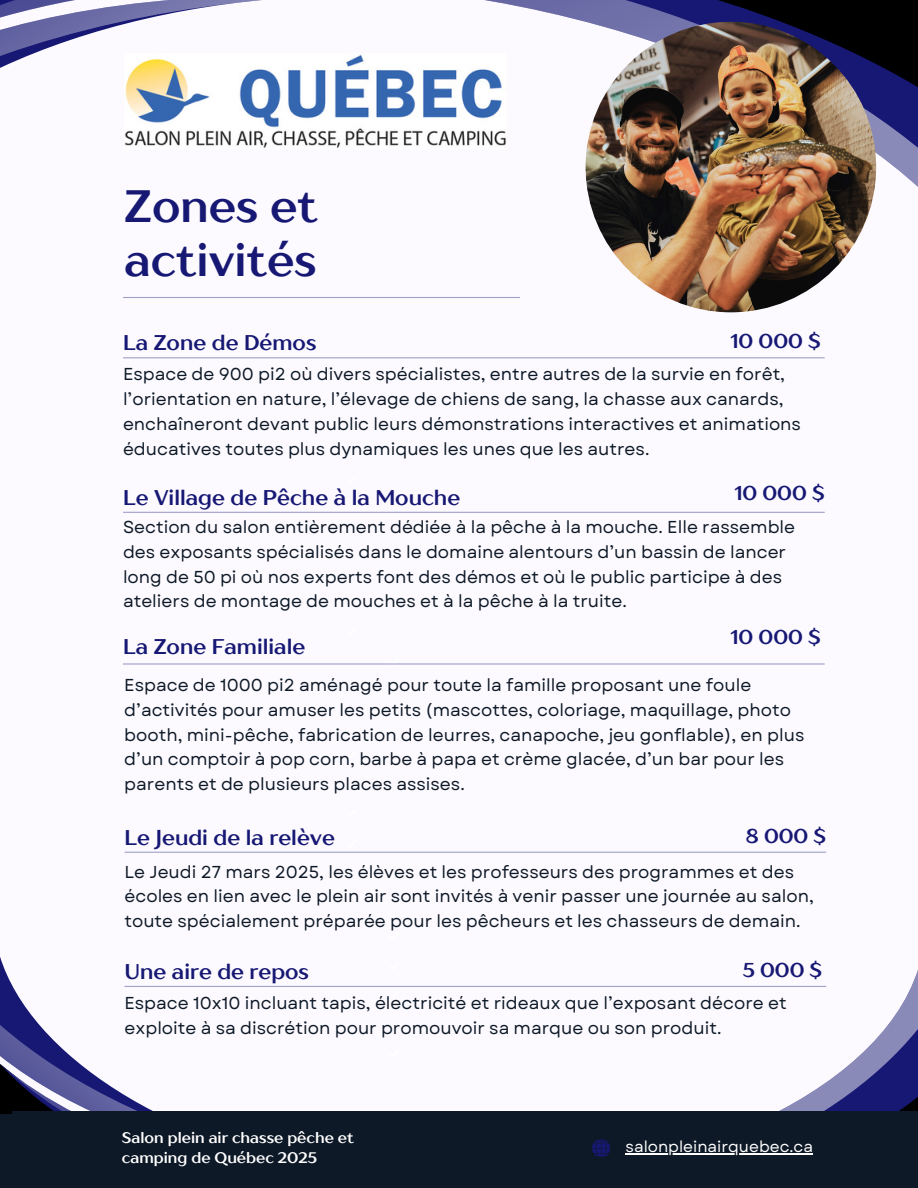
<style>
.page{position:relative;width:918px;height:1188px;background:#fcfaff}
.page>*{position:absolute;margin:0;border:0;box-sizing:border-box;transform-origin:0 0}
.t1{font:700 45.15px/54px "TT Drugs";color:#171874}
.t2{font:700 21.3px "TT Drugs";color:#171874}
.t3{font:700 19.95px "TT Drugs";color:#171874}
.t4{font:700 19.8px "TT Drugs";color:#fff}
.t5{font:17.25px/24.8px "Garet";color:#0e1927}
.t6{font:15.6px "Garet";color:#fff}
.t7{font:700 15.3px/20.2px "TT Drugs";color:#fff}
</style>
<div class="page">
<svg style="left:344px;top:970px;width:574px;height:141px"></svg>
<svg style="left:0;top:957px;width:344px;height:68px"></svg>
<svg style="left:0;top:1025px;width:153px;height:89px"></svg>
<svg style="left:389px;top:990px;width:10px;height:9px"></svg>
<svg style="left:389px;top:1020px;width:10px;height:9px"></svg>
<svg style="left:389px;top:1049px;width:10px;height:9px"></svg>
<div style="left:12px;top:1111px;width:906px;height:77px;background:#0e1927"></div>
<svg style="left:123px;top:0;width:795px;height:313px"></svg>
<svg style="left:123px;top:0;width:169px;height:280px"></svg>
<svg style="left:0;top:0;width:289px;height:191px"></svg>
<img style="left:586px;top:22px;width:290px;height:290px;border-radius:50%">
<img style="left:124px;top:54px;width:383px;height:95px">
<hr style="left:123px;top:357px;width:702px;height:1px;background:#171874">
<hr style="left:123px;top:512px;width:702px;height:1px;background:#171874">
<hr style="left:123px;top:663px;width:702px;height:2px;background:#171874">
<div style="left:0;top:1114px;width:918px;height:74px;background:#0e1927"></div>
<svg style="left:592px;top:1139px;width:221px;height:18px"></svg>
<hr style="left:626px;top:1153px;width:187px;height:1px;background:#fff">
<hr style="left:124px;top:852px;width:702px;height:1px;background:#171874">
<hr style="left:124px;top:986px;width:702px;height:1px;background:#171874">
<h3 class="t1" style="left:124px;top:178px;width:195px">Zones et activités</h3>
<h3 class="t2" style="left:123px;top:329px;width:195px">La Zone de Démos</h3>
<h2 class="t3" style="left:730px;top:329px;width:92px">10 000 $</h2>
<h2 class="t5" style="left:123px;top:362px;width:680px">Espace de 900 pi2 où divers spécialistes, entre autres de la survie en forêt, l’orientation en nature, l’élevage de chiens de sang, la chasse aux canards, enchaîneront devant public leurs démonstrations interactives et animations éducatives toutes plus dynamiques les unes que les autres.</h2>
<h2 class="t2" style="left:123px;top:484px;width:339px">Le Village de Pêche à la Mouche</h2>
<h3 class="t5" style="left:123px;top:515px;width:674px">Section du salon entièrement dédiée à la pêche à la mouche. Elle rassemble des exposants spécialisés dans le domaine alentours d’un bassin de lancer long de 50 pi où nos experts font des démos et où le public participe à des ateliers de montage de mouches et à la pêche à la truite.</h3>
<h2 class="t3" style="left:734px;top:480px;width:92px">10 000 $</h2>
<h3 class="t3" style="left:730px;top:624px;width:92px">10 000 $</h3>
<p class="t5" style="left:124px;top:673px;width:682px">Espace de 1000 pi2 aménagé pour toute la famille proposant une foule d’activités pour amuser les petits (mascottes, coloriage, maquillage, photo booth, mini-pêche, fabrication de leurres, canapoche, jeu gonflable), en plus d’un comptoir à pop corn, barbe à papa et crème glacée, d’un bar pour les parents et de plusieurs places assises.</p>
<h2 class="t2" style="left:123px;top:634px;width:184px">La Zone Familiale</h2>
<h2 class="t2" style="left:124px;top:824px;width:212px">Le Jeudi de la relève</h2>
<h2 class="t3" style="left:746px;top:823px;width:82px">8 000 $</h2>
<p class="t5" style="left:124px;top:859px;width:691px">Le Jeudi 27 mars 2025, les élèves et les professeurs des programmes et des écoles en lien avec le plein air sont invités à venir passer une journée au salon, toute spécialement préparée pour les pêcheurs et les chasseurs de demain.</p>
<p class="t2" style="left:124px;top:958px;width:186px">Une aire de repos</p>
<p class="t3" style="left:743px;top:957px;width:81px">5 000 $</p>
<p class="t5" style="left:124px;top:991px;width:664px">Espace 10x10 incluant tapis, électricité et rideaux que l’exposant décore et exploite à sa discrétion pour promouvoir sa marque ou son produit.</p>
<p class="t7" style="left:122px;top:1127px;width:233px">Salon plein air chasse pêche et camping de Québec 2025</p>
<p class="t6" style="left:626px;top:1136px;width:189px">salonpleinairquebec.ca</p>
<h1 class="t4" style="left:123px;top:1136px;width:160px">Contact Us Now</h1>
<h2 class="t6" style="left:639px;top:1137px;width:109px">123-456-7890</h2>
</div>
